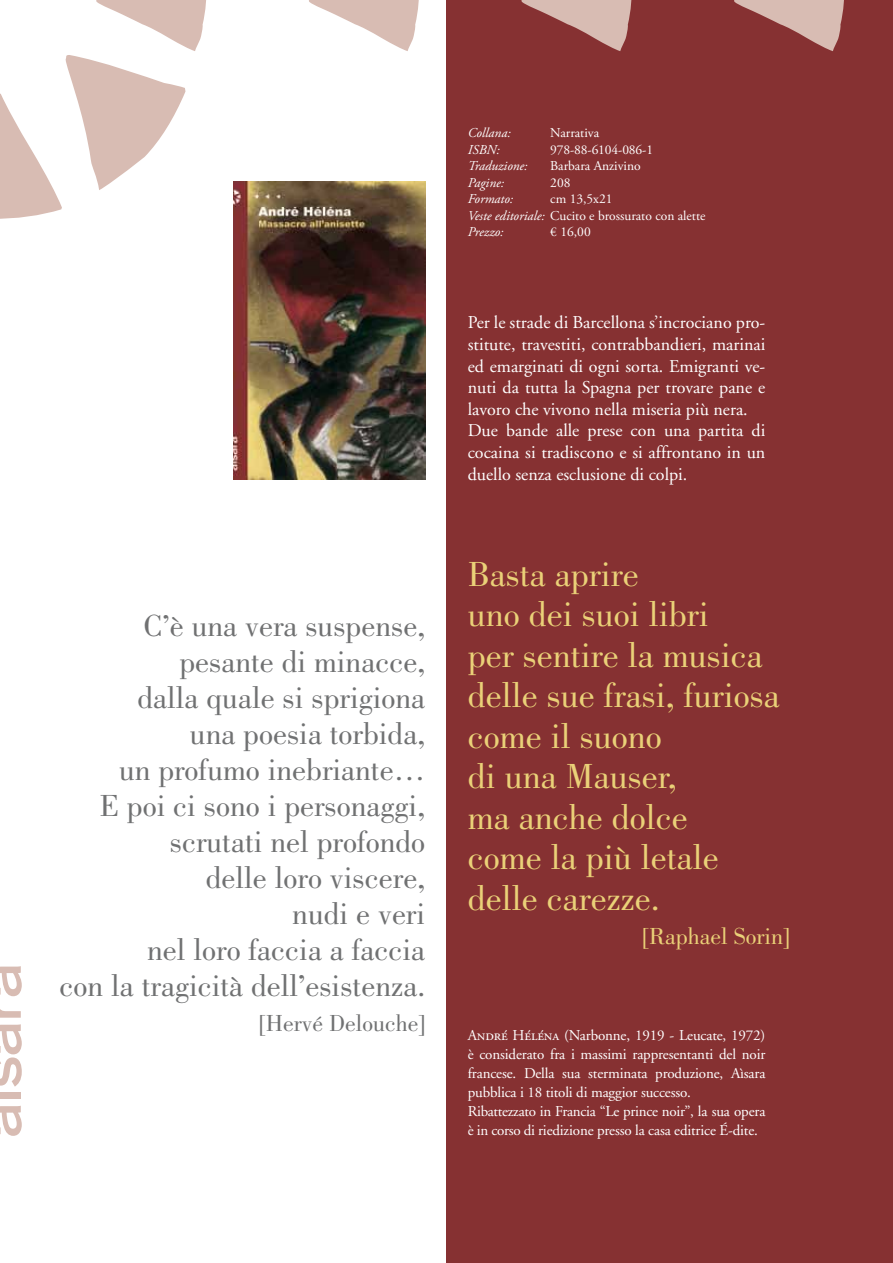
<style>
.page{position:relative;width:893px;height:1263px;background:#fff}
.page>*{position:absolute;margin:0;border:0;box-sizing:border-box;transform-origin:0 0}
.t1{font:36px/40.5px "Bodoni";color:#ead178}
.t2{font:31.5px/36px "Bodoni";color:#707172;text-align:right}
.t3{font:24px "Bodoni";color:#707172}
.t4{font:24px "Bodoni";color:#ead178}
.t5{font:18px/21.6px "Adobe Garamond";color:#fff}
.t6{font:15px/18.9px "Adobe Garamond";letter-spacing:-.01em;color:#fff}
.t7{font:13.5px/16.5px "Adobe Garamond Pro";color:#fff}
.t8{font:italic 13.5px "Adobe Garamond Pro";color:#fff}
.s1{font-style:italic}
.s2{font-family:"Adobe Garamond Regular SC"}
</style>
<div class="page">
<div style="left:446px;top:0;width:447px;height:1263px;background:#863132"></div>
<img style="left:234px;top:182px;width:191px;height:298px">
<svg style="left:0;top:1106px;width:22px;height:30px"></svg>
<div style="left:0;top:1092px;width:21px;height:6px;background:#d8bcb3"></div>
<svg style="left:0;top:1024px;width:22px;height:63px"></svg>
<svg style="left:0;top:966px;width:22px;height:52px"></svg>
<svg style="left:734px;top:0;width:110px;height:51px"></svg>
<svg style="left:521px;top:0;width:111px;height:51px"></svg>
<svg style="left:309px;top:0;width:110px;height:51px"></svg>
<svg style="left:0;top:0;width:206px;height:219px"></svg>
<p class="t2" style="left:60px;top:608px;width:367px">C’è una vera suspense, pesante di minacce,<br>dalla quale si sprigiona<br>una poesia torbida,<br>un profumo inebriante…<br>E poi ci sono i personaggi, scrutati nel profondo<br>delle loro viscere,<br>nudi e veri<br>nel loro faccia a faccia<br>con la tragicità dell’esistenza.</p>
<h3 class="t3" style="left:259px;top:1009px;width:167px">[Hervé Delouche]</h3>
<p class="t8" style="left:468px;top:125px;width:44px">Collana:</p>
<p class="t7" style="left:550px;top:125px;width:50px">Narrativa</p>
<p class="t8" style="left:468px;top:141px;width:34px">ISBN:</p>
<p class="t7" style="left:550px;top:142px;width:104px">978-88-6104-086-1</p>
<p class="t8" style="left:468px;top:158px;width:61px">Traduzione:</p>
<p class="t7" style="left:550px;top:158px;width:92px">Barbara Anzivino</p>
<p class="t8" style="left:468px;top:174px;width:38px">Pagine:</p>
<p class="t7" style="left:550px;top:175px;width:22px">208</p>
<p class="t8" style="left:468px;top:191px;width:47px">Formato:</p>
<p class="t7" style="left:468px;top:191px;width:239px;text-indent:82px">cm 13,5x21<br><span class="s1">Veste editoriale:</span> Cucito e brossurato con alette<br><span class="s1">Prezzo:</span></p>
<p class="t7" style="left:550px;top:224px;width:42px">€ 16,00</p>
<p class="t5" style="left:468px;top:312px;width:299px">Per le strade di Barcellona s’incrociano pro&shy;stitute, travestiti, contrabbandieri, marinai ed emarginati di ogni sorta. Emigranti ve&shy;nuti da tutta la Spagna per trovare pane e lavoro che vivono nella miseria più nera.<br>Due bande alle prese con una partita di cocaina si tradiscono e si affrontano in un duello senza esclusione di colpi.</p>
<h1 class="t1" style="left:468px;top:554px;width:313px">Basta aprire<br>uno dei suoi libri<br>per sentire la musica delle sue frasi, furiosa come il suono<br>di una Mauser,<br>ma anche dolce<br>come la più letale delle carezze.</h1>
<h3 class="t4" style="left:642px;top:923px;width:149px">[Raphael Sorin]</h3>
<p class="t6" style="left:468px;top:1026px;width:299px"><span class="s2">André Héléna</span> (Narbonne, 1919 - Leucate, 1972) è considerato fra i massimi rappresentanti del noir francese. Della sua sterminata produzione, Aìsara pubblica i 18 titoli di maggior successo.<br>Ribattezzato in Francia “Le prince noir”, la sua opera è in corso di riedizione presso la casa editrice É-dite.</p>
</div>
